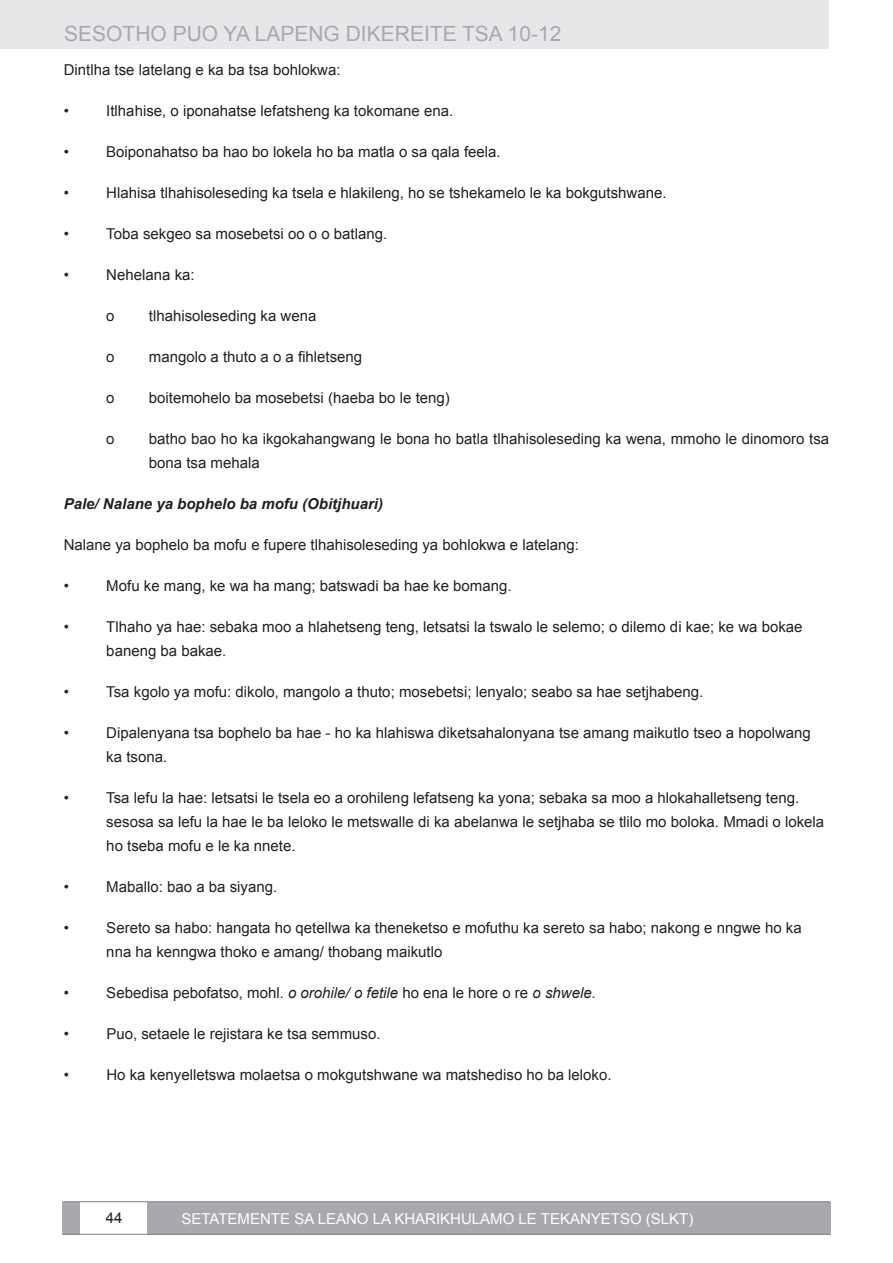
<style>
.page{position:relative;width:893px;height:1263px;background:#fff}
.page>*{position:absolute;margin:0;border:0;box-sizing:border-box;transform-origin:0 0}
.t1{font:21px "Arial";color:#a8a9ad}
.t2{font:15px/24px "Arial";color:#231f20}
.t3{font:15px "Arial";color:#fff}
.t4{font:italic 700 15px "Arial";color:#231f20}
.s1{font-style:italic}
</style>
<div class="page">
<div style="left:0;top:0;width:829px;height:49px;background:#e6e7e9"></div>
<div style="left:63px;top:1202px;width:17px;height:32px;background:#a8a9ad"></div>
<div style="left:147px;top:1202px;width:683px;height:32px;background:#a8a9ad"></div>
<hr style="left:63px;top:1234px;width:767px;height:1px;background:#808285">
<hr style="left:63px;top:1201px;width:767px;height:1px;background:#808285">
<h1 class="t1" style="left:64px;top:19px;width:499px">SESOTHO PUO YA LAPENG DIKEREITE TSA 10-12</h1>
<p class="t2" style="left:64px;top:58px;width:278px">Dintlha tse latelang e ka ba tsa bohlokwa:</p>
<p class="t2" style="left:64px;top:99px;width:7px">•</p>
<p class="t2" style="left:106px;top:99px;width:348px">Itlhahise, o iponahatse lefatsheng ka tokomane ena.</p>
<p class="t2" style="left:64px;top:140px;width:7px">•</p>
<p class="t2" style="left:106px;top:140px;width:396px">Boiponahatso ba hao bo lokela ho ba matla o sa qala feela.</p>
<p class="t2" style="left:64px;top:181px;width:7px">•</p>
<p class="t2" style="left:106px;top:181px;width:562px">H lahisa tlhahisoleseding ka tsela e hlakileng, ho se tshekamelo le ka bokgutshwane.</p>
<p class="t2" style="left:64px;top:222px;width:7px">•</p>
<p class="t2" style="left:106px;top:222px;width:282px">Toba sekgeo sa mosebetsi oo o o batlang.</p>
<p class="t2" style="left:64px;top:263px;width:7px">•</p>
<p class="t2" style="left:106px;top:263px;width:90px">Nehelana ka:</p>
<p class="t2" style="left:106px;top:304px;width:10px">o</p>
<p class="t2" style="left:149px;top:304px;width:169px">tlhahisoleseding ka wena</p>
<p class="t2" style="left:106px;top:345px;width:10px">o</p>
<p class="t2" style="left:149px;top:345px;width:215px">mangolo a thuto a o a fihletseng</p>
<p class="t2" style="left:106px;top:386px;width:10px">o</p>
<p class="t2" style="left:149px;top:386px;width:302px">boitemohelo ba mosebetsi (haeba bo le teng)</p>
<p class="t2" style="left:106px;top:427px;width:10px">o</p>
<p class="t2" style="left:149px;top:427px;width:682px">batho bao ho ka ikgokahangwang le bona ho batla tlhahisoleseding ka wena, mmoho le dinomoro tsa bona tsa mehala</p>
<p class="t4" style="left:64px;top:494px;width:321px">Pale/ Nalane ya bophelo ba mofu (Obitjhuari)</p>
<p class="t2" style="left:64px;top:533px;width:517px">Nalane ya bophelo ba mofu e fupere tlhahisoleseding ya bohlokwa e latelang:</p>
<p class="t2" style="left:64px;top:574px;width:7px">•</p>
<p class="t2" style="left:106px;top:574px;width:407px">Mofu ke mang, ke wa ha mang; batswadi ba hae ke bomang.</p>
<p class="t2" style="left:64px;top:615px;width:7px">•</p>
<p class="t2" style="left:106px;top:615px;width:698px">Tlhaho ya hae: sebaka moo a hlahetseng teng, letsatsi la tswalo le selemo; o dilemo di kae; ke wa bokae baneng ba bakae.</p>
<p class="t2" style="left:64px;top:680px;width:7px">•</p>
<p class="t2" style="left:106px;top:680px;width:598px">Tsa kgolo ya mofu: dikolo, mangolo a thuto; mosebetsi; lenyalo; seabo sa hae setjhabeng.</p>
<p class="t2" style="left:64px;top:721px;width:7px">•</p>
<p class="t2" style="left:106px;top:721px;width:706px">Dipalenyana tsa bophelo ba hae - ho ka hlahiswa diketsahalonyana tse amang maikutlo tseo a hopolwang ka tsona.</p>
<p class="t2" style="left:64px;top:786px;width:7px">•</p>
<p class="t2" style="left:106px;top:786px;width:719px">Tsa lefu la hae: letsatsi le tsela eo a orohileng lefatseng ka yona; sebaka sa moo a hlokahalletseng teng. sesosa sa lefu la hae le ba leloko le metswalle di ka abelanwa le setjhaba se tlilo mo boloka. Mmadi o lokela ho tseba mofu e le ka nnete.</p>
<p class="t2" style="left:64px;top:875px;width:7px">•</p>
<p class="t2" style="left:106px;top:875px;width:172px">Maballo: bao a ba siyang.</p>
<p class="t2" style="left:64px;top:916px;width:7px">•</p>
<p class="t2" style="left:106px;top:916px;width:697px">Sereto sa habo: hangata ho qetellwa ka theneketso e mofuthu ka sereto sa habo; nakong e nngwe ho ka nna ha kenngwa thoko e amang/ thobang maikutlo</p>
<p class="t2" style="left:64px;top:981px;width:7px">•</p>
<p class="t2" style="left:106px;top:981px;width:491px">Sebedisa pebofatso, mohl. <span class="s1">o orohile/ o fetile</span> ho ena le hore o re <span class="s1">o shwele.</span></p>
<p class="t2" style="left:64px;top:1022px;width:7px">•</p>
<p class="t2" style="left:106px;top:1022px;width:276px">Puo, setaele le rejistara ke tsa semmuso.</p>
<p class="t2" style="left:64px;top:1063px;width:7px">•</p>
<p class="t2" style="left:106px;top:1063px;width:507px">Ho ka kenyelletswa molaetsa o mokgutshwane wa matshediso ho ba leloko.</p>
<p class="t2" style="left:106px;top:1206px;width:18px">44</p>
<p class="t3" style="left:182px;top:1209px;width:513px">SETATEMENTE SA LEANO LA KHARIKHULAMO LE TEKANYETSO (SLKT)</p>
</div>
